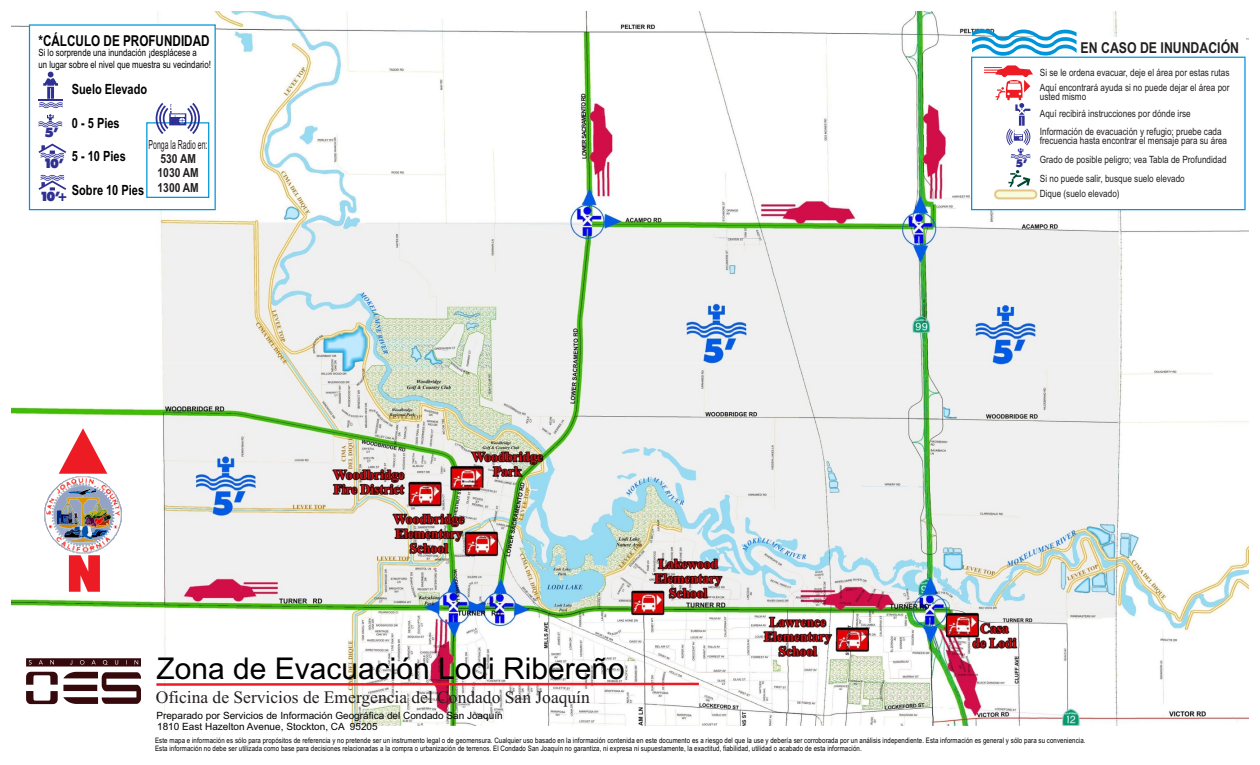
<style>
.page{position:relative;width:1260px;height:765px;background:#fff}
.page>*{position:absolute;margin:0;border:0;box-sizing:border-box;transform-origin:0 0}
.t1{font:46.12px "Impact";color:#ed1c24;scale:1.47 1}
.t2{font:30px "Arial";color:#000}
.t3{font:17.5px "Times New Roman";color:#231f20}
.t4{font:700 15px "Arial Narrow";color:#000;scale:.95 1}
.t5{font:700 15px "Arial Narrow";color:#231f20}
.t6{font:700 14.12px "Arial Narrow";color:#000;scale:.96 1}
.t7{font:900 13.12px "Futura BT";color:#2e3092}
.t8{font:900 13px "Futura BT";color:#2e3092}
.t9{font:700 12.5px/14.2px "Arial Narrow";color:#231f20}
.t10{font:12.5px "Arial Narrow";color:#231f20;scale:.67 1}
.t11{font:900 10.75px "Futura BT";color:#2e3092}
.t12{font:10px/17.2px "Arial Narrow";color:#231f20}
.t13{font:10px/11.1px "Arial";color:#000}
.t14{font:10px/11.4px "Arial Narrow";color:#000;scale:.95 1}
.t15{font:7.5px/8.5px "Arial Narrow";letter-spacing:.01em;color:#000}
</style>
<div class="page">
<img style="left:11px;top:11px;width:1238px;height:715px">
<svg style="left:28px;top:24px;width:188px;height:187px"></svg>
<svg style="left:26px;top:658px;width:115px;height:46px"></svg>
<svg style="left:154px;top:681px;width:547px;height:6px"></svg>
<img style="left:44px;top:428px;width:78px;height:125px">
<div style="left:968px;top:37px;width:278px;height:20px;background:#fff"></div>
<svg style="left:972px;top:27px;width:105px;height:29px"></svg>
<svg style="left:970px;top:56px;width:276px;height:155px"></svg>
<svg style="left:1008px;top:170px;width:22px;height:17px"></svg>
<svg style="left:984px;top:65px;width:49px;height:94px"></svg>
<img style="left:994px;top:189px;width:43px;height:11px">
<h3 class="t4" style="left:38px;top:35px;width:182px">*CÁLCULO DE PROFUNDIDAD</h3>
<h3 class="t14" style="left:38px;top:48px;width:183px">Si lo sorprende una inundación ¡desplácese a<br>un lugar sobre el nivel que muestra su vecindario!</h3>
<h3 class="t6" style="left:72px;top:84px;width:80px">Suelo Elevado</h3>
<h3 class="t6" style="left:72px;top:117px;width:51px">0 - 5 Pies</h3>
<h3 class="t6" style="left:72px;top:151px;width:58px">5 - 10 Pies</h3>
<h3 class="t6" style="left:72px;top:185px;width:77px">Sobre 10 Pies</h3>
<h3 class="t7" style="left:45px;top:127px;width:15px">5’</h3>
<h3 class="t10" style="left:149px;top:140px;width:89px">Ponga la Radio en:</h3>
<h3 class="t9" style="left:158px;top:153px;width:43px">530 AM<br>1030 AM<br>1300 AM</h3>
<h3 class="t8" style="left:43px;top:159px;width:22px">10’</h3>
<h3 class="t8" style="left:40px;top:191px;width:30px">10’+</h3>
<h1 class="t1" style="left:66px;top:555px;width:26px">N</h1>
<h2 class="t2" style="left:156px;top:657px;width:470px">Zona de Evacuación Lodi Ribereño</h2>
<h3 class="t3" style="left:156px;top:691px;width:436px">Oficina de Servicios de Emergencia del Condado San Joaquín</h3>
<h3 class="t13" style="left:156px;top:710px;width:348px">Preparado por Servicios de Información Geográfica del Condado San Joaquín<br>1810 East Hazelton Avenue, Stockton, CA 95205</h3>
<h3 class="t11" style="left:1016px;top:159px;width:13px">5’</h3>
<h3 class="t5" style="left:1081px;top:42px;width:160px">EN CASO DE INUNDACIÓN</h3>
<h3 class="t12" style="left:1040px;top:66px;width:191px;line-height:15px">Si se le ordena evacuar, deje el área por estas rutas<br>Aquí encontrará ayuda si no puede dejar el área por</h3>
<h3 class="t12" style="left:1040px;top:89px;width:183px">usted mismo<br>Aquí recibirá instrucciones por dónde irse<br>Información de evacuación y refugio; pruebe cada</h3>
<h3 class="t12" style="left:1040px;top:131px;width:189px;line-height:19.4px;text-align:justify">frecuencia hasta encontrar el mensaje para su área Grado de posible peligro; vea Tabla de Profundidad Si no puede salir, busque suelo elevado</h3>
<h3 class="t12" style="left:1040px;top:186px;width:81px">Dique (suelo elevado)</h3>
<p class="t15" style="left:155px;top:736px;width:932px">Este mapa e información es sólo para propósitos de referencia y no pretende ser un instrumento legal o de geomensura. Cualquier uso basado en la información contenida en este documento es a riesgo del que la use y debería ser corroborada por un análisis independiente. Esta información es general y sólo para su conveniencia.<br>Esta información no debe ser utilizada como base para decisiones relacionadas a la compra o urbanización de terrenos. El Condado San Joaquín no garantiza, ni expresa ni supuestamente, la exactitud, fiabilidad, utilidad o acabado de esta información.</p>
</div>
